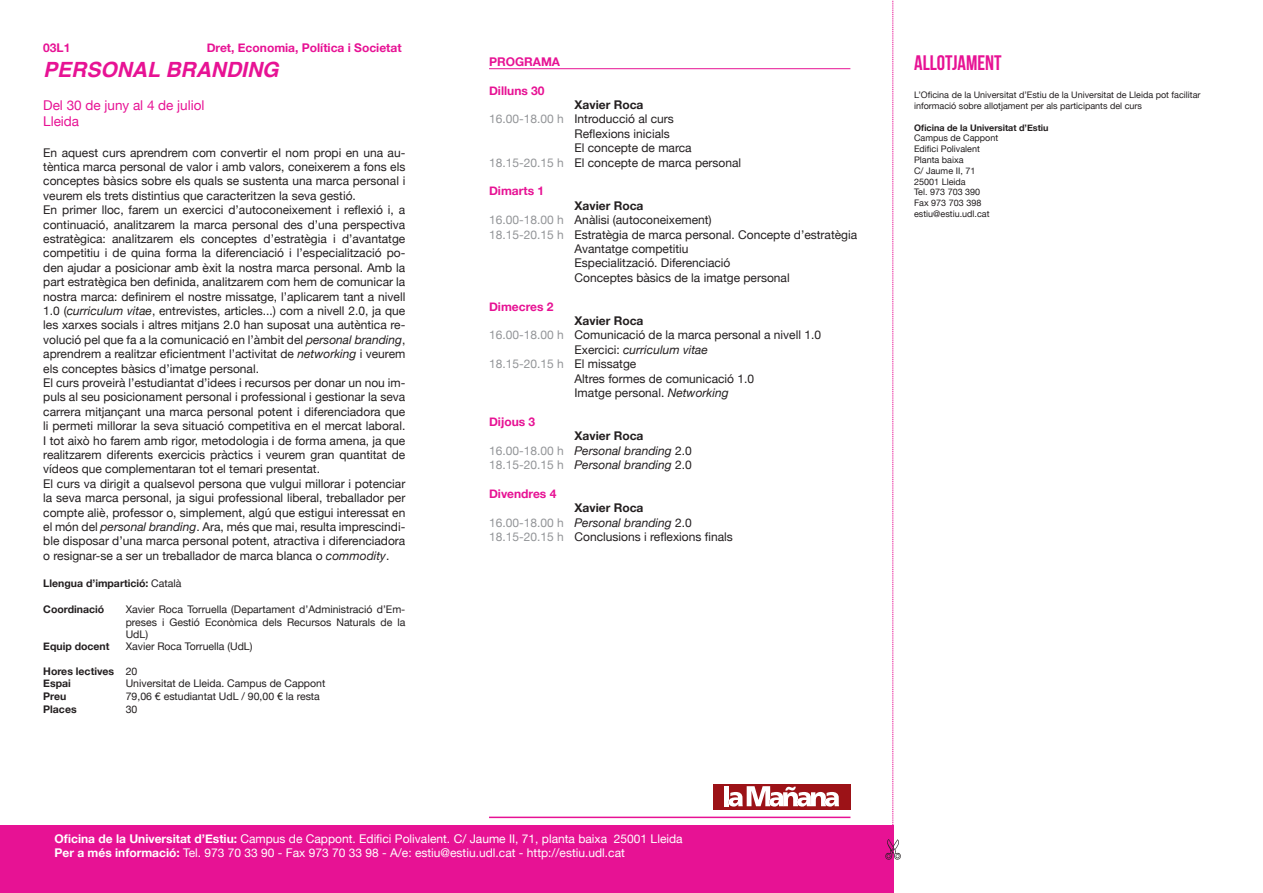
<style>
.page{position:relative;width:1263px;height:893px;background:#fff}
.page>*{position:absolute;margin:0;border:0;box-sizing:border-box;transform-origin:0 0}
.Body_Text{font:italic 700 21px "Helvetica";color:#e71294}
.Body_Text-2{font:21px "Bebas Neue";color:#e71294}
.t1{font:13.5px "Helvetica Neue";color:#e71294}
.t2{font:12px/14.4px "Helvetica Neue";color:#231f20;text-align:justify}
.t3{font:12px "Helvetica Neue";color:#fff}
.t4{font:italic 12px "Helvetica Neue";color:#231f20}
.Body_Text-3{font:700 12px "Helvetica Neue";color:#e71294}
.t5{font:700 12px "Helvetica Neue";color:#231f20}
.t6{font:12px "Helvetica Neue";color:#939598}
.t7{font:10.5px/12.3px "Helvetica Neue";color:#231f20;text-align:justify}
.t8{font:700 10.5px "Helvetica Neue";color:#231f20}
.t9{font:9px/10.8px "Helvetica Neue";color:#231f20}
.t10{font:700 9px "Helvetica Neue";color:#231f20}
.s1{font-style:italic}
.s2{font-weight:400}
.s3{color:#939598}
.s4{font-style:normal}
.s5{color:#231f20}
.s6{font-style:normal;color:#939598}
.s7{font-weight:700}
</style>
<div class="page">
<div style="left:0;top:825px;width:893px;height:68px;background:#e71294"></div>
<svg style="left:885px;top:0;width:16px;height:893px"></svg>
<hr style="left:489px;top:817px;width:361px;height:1px;background:#e71294">
<hr style="left:489px;top:68px;width:361px;height:1px;background:#e71294">
<div style="left:713px;top:783px;width:137px;height:26px;background:#9c1217"></div>
<svg style="left:724px;top:786px;width:115px;height:21px"></svg>
<p class="Body_Text-3" style="left:43px;top:38px;width:29px">03L1</p>
<p class="Body_Text-3" style="left:207px;top:38px;width:196px">Dret, Economia, Política i Societat</p>
<p class="Body_Text" style="left:43px;top:53px;width:237px">PERSONAL BRANDING</p>
<p class="t1" style="left:43px;top:95px;width:163px">Del 30 de juny al 4 de juliol</p>
<p class="t1" style="left:43px;top:111px;width:38px">Lleida</p>
<p class="t2" style="left:43px;top:146px;width:364px">En aquest curs aprendrem com convertir el nom propi en una au&shy;tèntica marca personal de valor i amb valors, coneixerem a fons els conceptes bàsics sobre els quals se sustenta una marca personal i veurem els trets distintius que caracteritzen la seva gestió.</p>
<p class="t2" style="left:43px;top:203px;width:364px">En primer lloc, farem un exercici d’autoconeixement i reflexió i, a continuació, analitzarem la marca personal des d’una perspectiva estratègica: analitzarem els conceptes d’estratègia i d’avantatge competitiu i de quina forma la diferenciació i l’especialització po&shy;den ajudar a posicionar amb èxit la nostra marca personal. Amb la part estratègica ben definida, analitzarem com hem de comunicar la nostra marca: definirem el nostre missatge, l’aplicarem tant a nivell 1.0 (<span class="s1">curriculum vitae</span>, entrevistes, articles...) com a nivell 2.0, ja que les xarxes socials i altres mitjans 2.0 han suposat una autèntica re&shy;volució pel que fa a la comunicació en l’àmbit del <span class="s1">personal branding</span>, aprendrem a realitzar eficientment l’activitat de <span class="s1">networking</span> i veurem els conceptes bàsics d’imatge personal.</p>
<p class="t2" style="left:43px;top:376px;width:364px">El curs proveirà l’estudiantat d’idees i recursos per donar un nou im&shy;puls al seu posicionament personal i professional i gestionar la seva carrera mitjançant una marca personal potent i diferenciadora que li permeti millorar la seva situació competitiva en el mercat laboral.<br>I tot això ho farem amb rigor, metodologia i de forma amena, ja que realitzarem diferents exercicis pràctics i veurem gran quantitat de vídeos que complementaran tot el temari presentat.</p>
<p class="t2" style="left:43px;top:477px;width:364px">El curs va dirigit a qualsevol persona que vulgui millorar i potenciar la seva marca personal, ja sigui professional liberal, treballador per compte aliè, professor o, simplement, algú que estigui interessat en el món del <span class="s1">personal branding</span>. Ara, més que mai, resulta imprescindi&shy;ble disposar d’una marca personal potent, atractiva i diferenciadora o resignar-se a ser un treballador de marca blanca o <span class="s1">commodity</span>.</p>
<p class="t8" style="left:43px;top:575px;width:140px">Llengua d’impartició: <span class="s2">Català</span></p>
<p class="t8" style="left:43px;top:601px;width:63px">Coordinació</p>
<p class="t7" style="left:126px;top:604px;width:281px">Xavier Roca Torruella (Departament d’Administració d’Em&shy;preses i Gestió Econòmica dels Recursos Naturals de la UdL)</p>
<p class="t8" style="left:43px;top:638px;width:68px">Equip docent</p>
<p class="t7" style="left:126px;top:641px;width:128px">Xavier Roca Torruella (UdL)</p>
<p class="t8" style="left:43px;top:663px;width:96px">Hores lectives <span class="s2">20</span></p>
<p class="t8" style="left:43px;top:675px;width:29px">Espai</p>
<p class="t7" style="left:126px;top:678px;width:201px">Universitat de Lleida. Campus de Cappont</p>
<p class="t8" style="left:43px;top:688px;width:25px">Preu</p>
<p class="t7" style="left:126px;top:690px;width:196px">79,06 € estudiantat UdL / 90,00 € la resta</p>
<p class="t8" style="left:43px;top:701px;width:35px">Places</p>
<p class="t7" style="left:126px;top:704px;width:13px">30</p>
<p class="Body_Text-3" style="left:489px;top:52px;width:73px">PROGRAMA</p>
<p class="Body_Text-3" style="left:489px;top:81px;width:57px">Dilluns 30</p>
<p class="t5" style="left:574px;top:95px;width:70px">Xavier Roca</p>
<p class="t2" style="left:489px;top:113px;width:186px"><span class="s3">16.00-18.00 h</span> Introducció al curs</p>
<p class="t2" style="left:574px;top:127px;width:97px">Reflexions inicials</p>
<p class="t2" style="left:574px;top:141px;width:119px">El concepte de marca</p>
<p class="t2" style="left:489px;top:156px;width:254px"><span class="s3">18.15-20.15 h</span> El concepte de marca personal</p>
<p class="Body_Text-3" style="left:489px;top:182px;width:57px">Dimarts 1</p>
<p class="t5" style="left:574px;top:196px;width:70px">Xavier Roca</p>
<p class="t2" style="left:489px;top:213px;width:224px"><span class="s3">16.00-18.00 h</span> Anàlisi (autoconeixement)</p>
<p class="t2" style="left:489px;top:228px;width:370px"><span class="s3">18.15-20.15 h</span> Estratègia de marca personal. Concepte d’estratègia</p>
<p class="t2" style="left:574px;top:242px;width:116px">Avantatge competitiu</p>
<p class="t2" style="left:574px;top:257px;width:157px">Especialització. Diferenciació</p>
<p class="t2" style="left:574px;top:271px;width:217px">Conceptes bàsics de la imatge personal</p>
<p class="Body_Text-3" style="left:489px;top:297px;width:66px">Dimecres 2</p>
<p class="t5" style="left:574px;top:311px;width:70px">Xavier Roca</p>
<p class="t2" style="left:489px;top:329px;width:334px"><span class="s3">16.00-18.00 h</span> Comunicació de la marca personal a nivell 1.0</p>
<p class="t4" style="left:574px;top:341px;width:135px"><span class="s4">Exercici:</span> curriculum vitae</p>
<p class="t6" style="left:489px;top:355px;width:149px">18.15-20.15 h <span class="s5">El missatge</span></p>
<p class="t2" style="left:574px;top:372px;width:181px">Altres formes de comunicació 1.0</p>
<p class="t2" style="left:574px;top:386px;width:156px">Imatge personal. <span class="s1">Networking</span></p>
<p class="Body_Text-3" style="left:489px;top:412px;width:48px">Dijous 3</p>
<p class="t5" style="left:574px;top:426px;width:70px">Xavier Roca</p>
<p class="t4" style="left:489px;top:442px;width:204px"><span class="s6">16.00-18.00 h</span> Personal branding <span class="s4">2.0</span></p>
<p class="t4" style="left:489px;top:456px;width:204px"><span class="s6">18.15-20.15 h</span> Personal branding <span class="s4">2.0</span></p>
<p class="Body_Text-3" style="left:489px;top:484px;width:69px">Divendres 4</p>
<p class="t5" style="left:574px;top:498px;width:70px">Xavier Roca</p>
<p class="t4" style="left:489px;top:514px;width:204px"><span class="s6">16.00-18.00 h</span> Personal branding <span class="s4">2.0</span></p>
<p class="t2" style="left:489px;top:530px;width:245px"><span class="s3">18.15-20.15 h</span> Conclusions i reflexions finals</p>
<p class="t3" style="left:54px;top:830px;width:630px"><span class="s7">Oficina de la Universitat d’Estiu:</span> Campus de Cappont. Edifici Polivalent. C/ Jaume II, 71, planta baixa 25001 Lleida</p>
<p class="t3" style="left:54px;top:844px;width:572px"><span class="s7">Per a més informació:</span> Tel. 973 70 33 90 - Fax 973 70 33 98 - A/e: estiu@estiu.udl.cat - http://estiu.udl.cat</p>
<p class="Body_Text-2" style="left:914px;top:51px;width:89px">ALLOTJAMENT</p>
<p class="t9" style="left:914px;top:90px;width:288px">L’Oficina de la Universitat d’Estiu de la Universitat de Lleida pot facilitar informació sobre allotjament per als participants del curs</p>
<p class="t10" style="left:914px;top:120px;width:136px">Oficina de la Universitat d’Estiu</p>
<p class="t9" style="left:914px;top:133px;width:86px">Campus de Cappont</p>
<p class="t9" style="left:914px;top:144px;width:67px">Edifici Polivalent</p>
<p class="t9" style="left:914px;top:155px;width:51px">Planta baixa</p>
<p class="t9" style="left:914px;top:166px;width:63px">C/ Jaume II, 71</p>
<p class="t9" style="left:914px;top:177px;width:53px">25001 Lleida</p>
<p class="t9" style="left:914px;top:187px;width:68px">Tel. 973 703 390</p>
<p class="t9" style="left:914px;top:198px;width:69px">Fax 973 703 398</p>
<p class="t9" style="left:914px;top:209px;width:77px">estiu@estiu.udl.cat</p>
</div>
